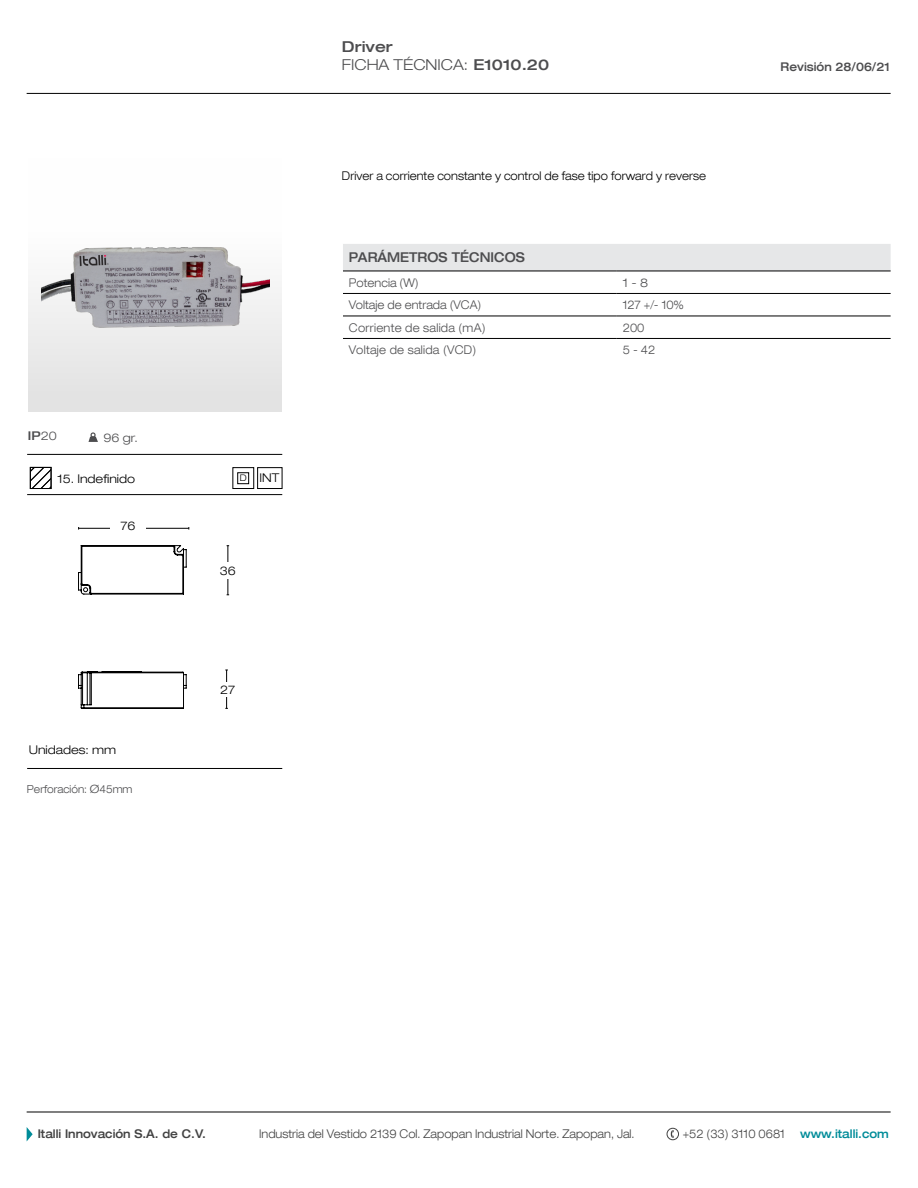
<style>
.page{position:relative;width:918px;height:1188px;background:#fff}
.page>*{position:absolute;margin:0;border:0;box-sizing:border-box;transform-origin:0 0}
.t1{font:300 expanded 15px "Helvetica 43";color:#4d4d4f}
.t2{font:500 expanded 15px "Helvetica 63";color:#4d4d4f}
.t3{font:500 expanded 13.5px "Helvetica 63";color:#4d4d4f;scale:.9 1}
.t4{font:300 expanded 12px "Helvetica 43";color:#424242;scale:.9 1}
.t5{font:300 expanded 12px "Helvetica 43";color:#000;scale:.9 1}
.t6{font:300 expanded 12px "Helvetica 43";color:#4d4d4f;scale:.9 1}
.t7{font:300 expanded 12px "Helvetica 43";letter-spacing:.025em;color:#4d4d4f;scale:.9 1}
.t8{font:300 expanded 12px "Helvetica 43";color:#000}
.t9{font:500 expanded 12px "Helvetica 63";color:#424242;scale:.9 1}
.t10{font:500 expanded 12px "Helvetica 63";color:#4d4d4f;scale:.9 1}
.t11{font:500 expanded 12px "Helvetica 63";color:#008c99;scale:.9 1}
.t12{font:300 expanded 12px "Helvetica 43";color:#4d4d4f}
.t13{font:500 expanded 12px "Helvetica 63";color:#4d4d4f}
.t14{font:300 expanded 10.95px "Helvetica 43";color:#4d4d4f;scale:.9 1}
.s1{font-family:"Helvetica 43";font-weight:300}
.s2{font-size:9px}
.s3{font-size:11.4px}
.s4{font-family:"Helvetica 63";font-weight:500}
</style>
<div class="page">
<hr style="left:27px;top:93px;width:864px;height:1px;background:#000">
<hr style="left:27px;top:1112px;width:864px;height:1px;background:#000">
<svg style="left:27px;top:1127px;width:6px;height:14px"></svg>
<svg style="left:670px;top:1130px;width:4px;height:8px"></svg>
<div style="left:667px;top:1128px;width:12px;height:12px;border:1px solid #424242;border-radius:50%"></div>
<svg style="left:88px;top:432px;width:10px;height:10px"></svg>
<hr style="left:27px;top:454px;width:255px;height:1px;background:#000">
<hr style="left:27px;top:494px;width:255px;height:1px;background:#000">
<hr style="left:27px;top:768px;width:255px;height:1px;background:#000">
<div style="left:28px;top:158px;width:254px;height:254px;background:linear-gradient(to bottom,#fff,#e3e3e3)"></div>
<div style="left:257px;top:467px;width:25px;height:22px;border:1px solid #000"></div>
<div style="left:233px;top:467px;width:21px;height:22px;border:1px solid #000"></div>
<div style="left:238px;top:473px;width:11px;height:11px;border:1px solid #000"></div>
<svg style="left:30px;top:467px;width:21px;height:22px"></svg>
<img style="left:42px;top:212px;width:228px;height:137px">
<div style="left:343px;top:244px;width:548px;height:27px;background:#e6e7e8"></div>
<hr style="left:343px;top:271px;width:274px;height:1px;background:#000">
<hr style="left:617px;top:271px;width:274px;height:1px;background:#000">
<hr style="left:343px;top:293px;width:274px;height:1px;background:#000">
<hr style="left:617px;top:293px;width:274px;height:1px;background:#000">
<hr style="left:343px;top:316px;width:274px;height:1px;background:#000">
<hr style="left:617px;top:316px;width:274px;height:1px;background:#000">
<hr style="left:343px;top:338px;width:274px;height:1px;background:#000">
<hr style="left:617px;top:338px;width:274px;height:1px;background:#000">
<hr style="left:79px;top:528px;width:110px;height:1px;background:#000">
<hr style="left:228px;top:546px;width:1px;height:49px;background:#000">
<hr style="left:226px;top:670px;width:1px;height:38px;background:#000">
<div style="left:110px;top:519px;width:36px;height:14px;background:#fff"></div>
<div style="left:212px;top:562px;width:32px;height:17px;background:#fff"></div>
<div style="left:216px;top:682px;width:24px;height:14px;background:#fff"></div>
<svg style="left:78px;top:545px;width:109px;height:50px"></svg>
<svg style="left:78px;top:671px;width:109px;height:38px"></svg>
<p class="t13" style="left:28px;top:429px;width:30px">IP<span class="s1">20</span></p>
<p class="t12" style="left:103px;top:430px;width:36px">96 gr.</p>
<p class="t8" style="left:57px;top:472px;width:79px">15. Indefinido</p>
<p class="t8" style="left:240px;top:470px;width:41px"><span class="s2">D</span> INT</p>
<p class="t8" style="left:121px;top:519px;width:17px">76</p>
<p class="t8" style="left:29px;top:743px;width:89px">Unidades: mm</p>
<p class="t14" style="left:27px;top:783px;width:119px">Perforación: <span class="s3">Ø</span>45mm</p>
<p class="t8" style="left:220px;top:563px;width:18px">36</p>
<p class="t8" style="left:220px;top:682px;width:17px">27</p>
<p class="t2" style="left:342px;top:37px;width:52px">Driver</p>
<p class="t1" style="left:342px;top:56px;width:209px">FICHA TÉCNICA: <span class="s4">E1010.20</span></p>
<p class="t5" style="left:342px;top:169px;width:406px">Driver a corriente constante y control de fase tipo forward y reverse</p>
<p class="t3" style="left:349px;top:249px;width:197px">PARÁMETROS TÉCNICOS</p>
<p class="t6" style="left:349px;top:275px;width:79px">Potencia (W)</p>
<p class="t12" style="left:623px;top:275px;width:27px">1 - 8</p>
<p class="t6" style="left:349px;top:298px;width:149px">Voltaje de entrada (VCA)</p>
<p class="t6" style="left:623px;top:298px;width:70px">127 +/- 10%</p>
<p class="t7" style="left:349px;top:320px;width:153px">Corriente de salida (mA)</p>
<p class="t6" style="left:623px;top:320px;width:26px">200</p>
<p class="t7" style="left:349px;top:343px;width:143px">Voltaje de salida (VCD)</p>
<p class="t6" style="left:623px;top:343px;width:38px">5 - 42</p>
<p class="t10" style="left:781px;top:59px;width:123px">Revisión 28/06/21</p>
<p class="t9" style="left:38px;top:1127px;width:188px">Italli Innovación S.A. de C.V.</p>
<p class="t4" style="left:259px;top:1127px;width:419px">Industria del Vestido 2139 Col. Zapopan Industrial Norte. Zapopan, Jal.</p>
<p class="t4" style="left:683px;top:1127px;width:115px">+52 (33) 3110 0681</p>
<p class="t11" style="left:800px;top:1127px;width:100px">www.italli.com</p>
</div>
